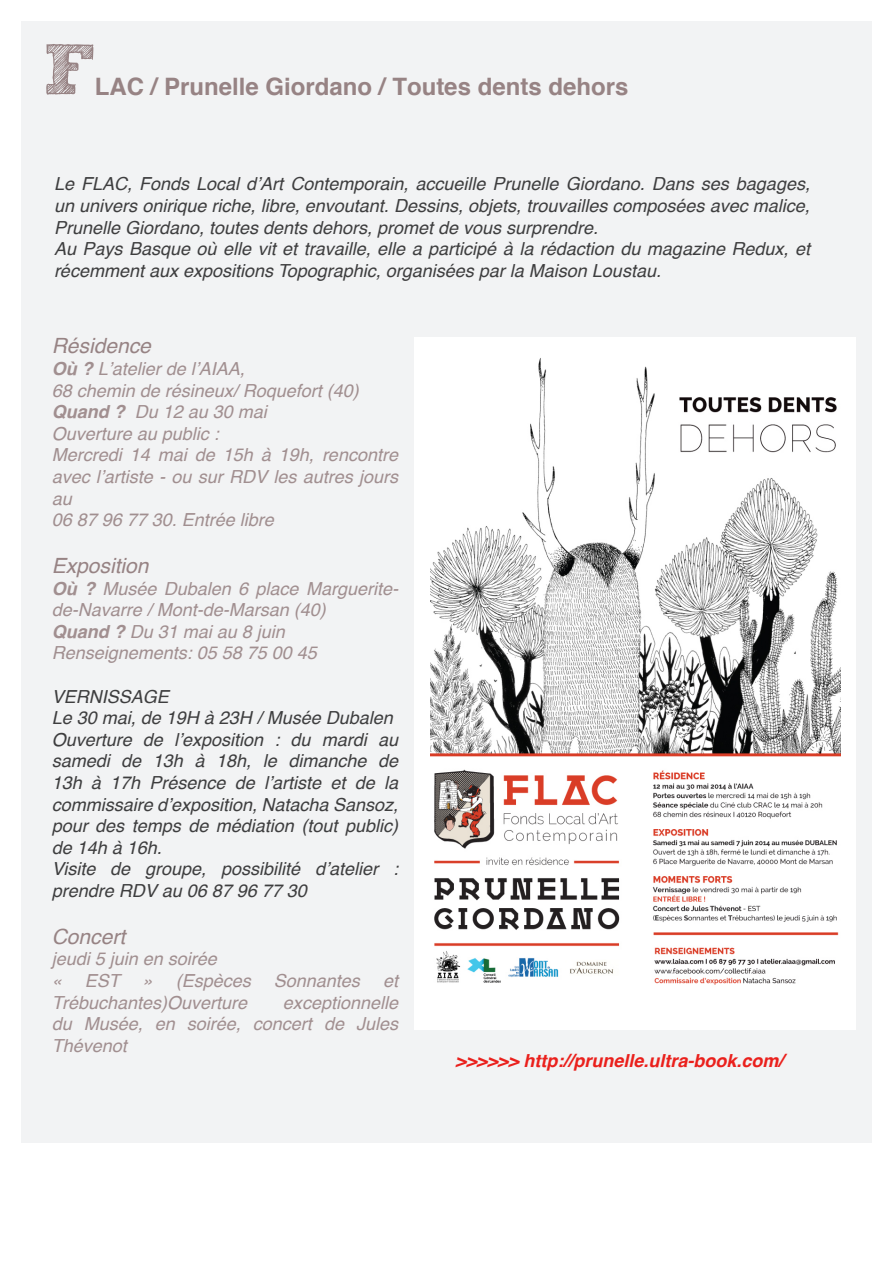
<style>
.page{position:relative;width:893px;height:1263px;background:#fff}
.page>*{position:absolute;margin:0;border:0;box-sizing:border-box;transform-origin:0 0}
.t1{font:700 72px "freeversion Sketch Block";color:#978384}
.t2{font:700 24px "Helvetica";color:#978384}
.t3{font:italic 21px "Helvetica";color:#978384}
.t4{font:italic 18px/21.6px "Helvetica";color:#3e3e3f;text-align:justify}
.t5{font:italic 18px/21.6px "Helvetica";color:#a18f90;text-align:justify}
.t6{font:italic 700 18px "Helvetica";color:#ea201c}
.s1{font-weight:700}
</style>
<div class="page">
<div style="left:21px;top:21px;width:851px;height:1122px;background:#f2f3f4"></div>
<div style="left:414px;top:338px;width:441px;height:692px;background:#fff"></div>
<img style="left:431px;top:358px;width:409px;height:627px">
<p class="t1" style="left:43px;top:43px;width:54px">F</p>
<p class="t2" style="left:95px;top:71px;width:535px">LAC / Prunelle Giordano / Toutes dents dehors</p>
<p class="t4" style="left:54px;top:174px;width:757px">Le FLAC, Fonds Local d’Art Contemporain, accueille Prunelle Giordano. Dans ses bagages, un univers onirique riche, libre, envoutant. Dessins, objets, trouvailles composées avec malice, Prunelle Giordano, toutes dents dehors, promet de vous surprendre.</p>
<p class="t4" style="left:54px;top:238px;width:758px">Au Pays Basque où elle vit et travaille, elle a participé à la rédaction du magazine Redux, et récemment aux expositions Topographic, organisées par la Maison Loustau.</p>
<p class="t3" style="left:52px;top:329px;width:101px">Résidence</p>
<p class="t5" style="left:52px;top:358px;width:195px"><span class="s1">Où ?</span> L’atelier de l’AIAA,</p>
<p class="t5" style="left:52px;top:380px;width:309px">68 chemin de résineux/ Roquefort (40)</p>
<p class="t5" style="left:52px;top:401px;width:217px"><span class="s1">Quand ?</span> Du 12 au 30 mai</p>
<p class="t5" style="left:52px;top:423px;width:169px">Ouverture au public :</p>
<p class="t5" style="left:52px;top:445px;width:348px">Mercredi 14 mai de 15h à 19h, rencontre avec l’artiste - ou sur RDV les autres jours au</p>
<p class="t5" style="left:52px;top:509px;width:224px">06 87 96 77 30. Entrée libre</p>
<p class="t3" style="left:52px;top:549px;width:98px">Exposition</p>
<p class="t5" style="left:52px;top:578px;width:348px"><span class="s1">Où ?</span> Musée Dubalen 6 place Marguerite&shy;de-Navarre / Mont-de-Marsan (40)</p>
<p class="t5" style="left:52px;top:621px;width:235px"><span class="s1">Quand ?</span> Du 31 mai au 8 juin</p>
<p class="t5" style="left:52px;top:643px;width:267px">Renseignements: 05 58 75 00 45</p>
<p class="t4" style="left:52px;top:686px;width:119px">VERNISSAGE</p>
<p class="t4" style="left:52px;top:707px;width:343px">Le 30 mai, de 19H à 23H / Musée Dubalen</p>
<p class="t4" style="left:52px;top:729px;width:348px">Ouverture de l’exposition : du mardi au samedi de 13h à 18h, le dimanche de 13h à 17h Présence de l’artiste et de la commissaire d’exposition, Natacha Sansoz, pour des temps de médiation (tout public) de 14h à 16h.</p>
<p class="t4" style="left:52px;top:859px;width:348px">Visite de groupe, possibilité d’atelier : prendre RDV au 06 87 96 77 30</p>
<p class="t3" style="left:52px;top:920px;width:75px">Concert</p>
<p class="t5" style="left:52px;top:949px;width:167px">jeudi 5 juin en soirée</p>
<p class="t5" style="left:52px;top:970px;width:12px">«</p>
<p class="t5" style="left:85px;top:970px;width:37px">EST</p>
<p class="t5" style="left:143px;top:970px;width:110px">» (Espèces</p>
<p class="t5" style="left:274px;top:970px;width:88px">Sonnantes</p>
<p class="t5" style="left:383px;top:970px;width:17px">et</p>
<p class="t5" style="left:52px;top:992px;width:197px">Trébuchantes)Ouverture</p>
<p class="t5" style="left:52px;top:992px;width:348px;text-indent:231px">exceptionnelle du Musée, en soirée, concert de Jules Thévenot</p>
<p class="t6" style="left:455px;top:1045px;width:330px">&gt;&gt;&gt;&gt;&gt;&gt; http://prunelle.ultra-book.com/</p>
</div>
